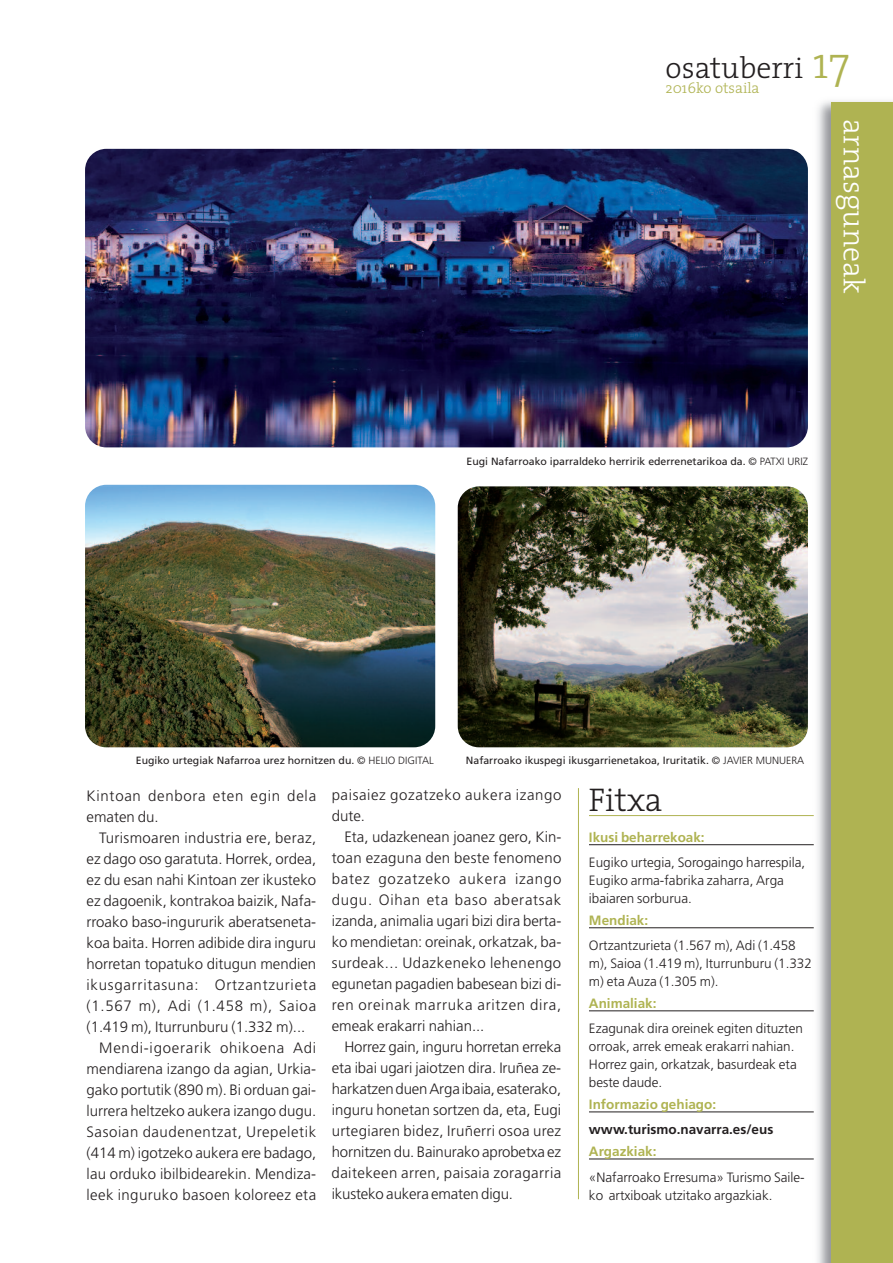
<style>
.page{position:relative;width:893px;height:1263px;background:#fff}
.page>*{position:absolute;margin:0;border:0;box-sizing:border-box;transform-origin:0 0}
.t1{font:300 33px "The Serif";color:#231f20}
.t2{font:300 30px "The Serif";color:#231f20}
.t3{font:300 30px "The Serif";color:#fff}
.t4{font:300 15px/21px "Frutiger";color:#231f20;text-align:justify}
.t5{font:300 15px/21px "Frutiger";letter-spacing:.05em;color:#231f20}
.t6{font:300 15px/21px "Frutiger";letter-spacing:.04em;color:#231f20}
.t7{font:300 15px "Frutiger";letter-spacing:.025em;color:#231f20}
.t8{font:300 15px "Frutiger";letter-spacing:.03em;color:#231f20}
.t9{font:300 15px "The Serif";color:#afb352}
.t10{font:300 13.5px/18px "Frutiger";color:#231f20}
.t11{font:700 13.5px "Frutiger";color:#afb352}
.t12{font:700 13.5px "Frutiger";color:#231f20}
.t13{font:10.5px "Frutiger";color:#231f20}
.s1{font-size:45px;color:#afb352}
.s2{font-weight:300}
</style>
<div class="page">
<img style="left:812px;top:101px;width:81px;height:1162px">
<div style="left:831px;top:102px;width:62px;height:1161px;background:#afb352"></div>
<img style="left:85px;top:149px;width:723px;height:298px;border-radius:21px">
<img style="left:85px;top:485px;width:350px;height:262px;border-radius:21px">
<img style="left:458px;top:486px;width:350px;height:261px;border-radius:21px">
<hr style="left:589px;top:815px;width:225px;height:1px;background:#afb352">
<hr style="left:589px;top:844px;width:225px;height:1px;background:#231f20">
<hr style="left:589px;top:927px;width:225px;height:1px;background:#231f20">
<hr style="left:589px;top:1010px;width:225px;height:1px;background:#231f20">
<hr style="left:589px;top:1112px;width:225px;height:1px;background:#231f20">
<hr style="left:589px;top:1159px;width:225px;height:1px;background:#231f20">
<hr style="left:578px;top:788px;width:1px;height:411px;background:#afb352">
<h2 class="t2" style="left:665px;top:58px;width:186px">osatuberri <span class="s1">17</span></h2>
<p class="t9" style="left:665px;top:83px;width:96px">2016ko otsaila</p>
<h2 class="t3" style="left:864px;top:119px;width:176px;rotate:90deg">arnasguneak</h2>
<p class="t13" style="left:467px;top:457px;width:343px">Eugi Nafarroako iparraldeko herririk ederrenetarikoa da. <span class="s2">© PATXI URIZ</span></p>
<p class="t13" style="left:136px;top:756px;width:299px">Eugiko urtegiak Nafarroa urez hornitzen du. <span class="s2">© HELIO DIGITAL</span></p>
<p class="t13" style="left:466px;top:756px;width:340px">Nafarroako ikuspegi ikusgarrienetakoa, Iruritatik. <span class="s2">© JAVIER MUNUERA</span></p>
<p class="t5" style="left:87px;top:786px;width:231px">Kintoan denbora eten egin dela ematen du.</p>
<p class="t7" style="left:99px;top:831px;width:218px">Turismoaren industria ere, beraz,</p>
<p class="t4" style="left:87px;top:849px;width:231px">ez dago oso garatuta. Horrek, ordea,</p>
<p class="t4" style="left:87px;top:870px;width:231px">ez du esan nahi Kintoan zer ikusteko</p>
<p class="t4" style="left:87px;top:891px;width:231px">ez dagoenik, kontrakoa baizik, Nafa-</p>
<p class="t4" style="left:87px;top:912px;width:231px">rroako baso-ingururik aberatseneta-</p>
<p class="t4" style="left:87px;top:933px;width:231px">koa baita. Horren adibide dira inguru</p>
<p class="t4" style="left:87px;top:954px;width:231px">horretan topatuko ditugun mendien</p>
<p class="t5" style="left:87px;top:975px;width:231px">ikusgarritasuna: Ortzantzurieta</p>
<p class="t5" style="left:87px;top:996px;width:231px">(1.567 m), Adi (1.458 m), Saioa</p>
<p class="t4" style="left:87px;top:1017px;width:220px">(1.419 m), Iturrunburu (1.332 m)...</p>
<p class="t5" style="left:99px;top:1038px;width:218px">Mendi-igoerarik ohikoena Adi</p>
<p class="t4" style="left:87px;top:1059px;width:231px">mendiarena izango da agian, Urkia-</p>
<p class="t4" style="left:87px;top:1080px;width:231px">gako portutik (890 m). Bi orduan gai-</p>
<p class="t4" style="left:87px;top:1101px;width:231px">lurrera heltzeko aukera izango dugu.</p>
<p class="t6" style="left:87px;top:1122px;width:231px">Sasoian daudenentzat, Urepeletik</p>
<p class="t4" style="left:87px;top:1143px;width:231px">(414 m) igotzeko aukera ere badago,</p>
<p class="t4" style="left:87px;top:1164px;width:231px">lau orduko ibilbidearekin. Mendiza-</p>
<p class="t8" style="left:87px;top:1188px;width:231px">leek inguruko basoen koloreez eta</p>
<p class="t6" style="left:332px;top:785px;width:231px">paisaiez gozatzeko aukera izango dute.</p>
<p class="t4" style="left:332px;top:827px;width:231px;text-indent:13px">Eta, udazkenean joanez gero, Kin&shy;toan ezaguna den beste fenomeno batez gozatzeko aukera izango dugu. Oihan eta baso aberatsak izanda, animalia ugari bizi dira berta&shy;ko mendietan: oreinak, orkatzak, ba&shy;surdeak... Udazkeneko lehenengo egunetan pagadien babesean bizi di&shy;ren oreinak marruka aritzen dira, emeak erakarri nahian...</p>
<p class="t4" style="left:332px;top:1037px;width:231px;text-indent:13px">Horrez gain, inguru horretan erreka eta ibai ugari jaiotzen dira. Iruñea ze&shy;harkatzenduenArgaibaia,esaterako, inguru honetan sortzen da, eta, Eugi urtegiaren bidez, Iruñerri osoa urez hornitzen du. Bainurako aprobetxa ez daitekeen arren, paisaia zoragarria ikusteko aukera ematen digu.</p>
<h1 class="t1" style="left:589px;top:789px;width:75px">Fitxa</h1>
<p class="t11" style="left:589px;top:831px;width:117px">Ikusi beharrekoak:</p>
<p class="t10" style="left:589px;top:854px;width:218px">Eugiko urtegia, Sorogaingo harrespila,<br>Eugiko arma-fabrika zaharra, Arga ibaiaren sorburua.</p>
<p class="t11" style="left:589px;top:914px;width:61px">Mendiak:</p>
<p class="t10" style="left:589px;top:938px;width:224px">Ortzantzurieta (1.567 m), Adi (1.458 m), Saioa (1.419 m), Iturrunburu (1.332 m) eta Auza (1.305 m).</p>
<p class="t11" style="left:589px;top:997px;width:69px">Animaliak:</p>
<p class="t10" style="left:589px;top:1021px;width:216px">Ezagunak dira oreinek egiten dituzten orroak, arrek emeak erakarri nahian.<br>Horrez gain, orkatzak, basurdeak eta beste daude.</p>
<p class="t11" style="left:589px;top:1099px;width:129px">Informazio gehiago:</p>
<p class="t12" style="left:589px;top:1124px;width:186px">www.turismo.navarra.es/eus</p>
<p class="t11" style="left:589px;top:1146px;width:69px">Argazkiak:</p>
<p class="t10" style="left:589px;top:1169px;width:217px">«Nafarroako Erresuma» Turismo Saile&shy;ko artxiboak utzitako argazkiak.</p>
</div>
